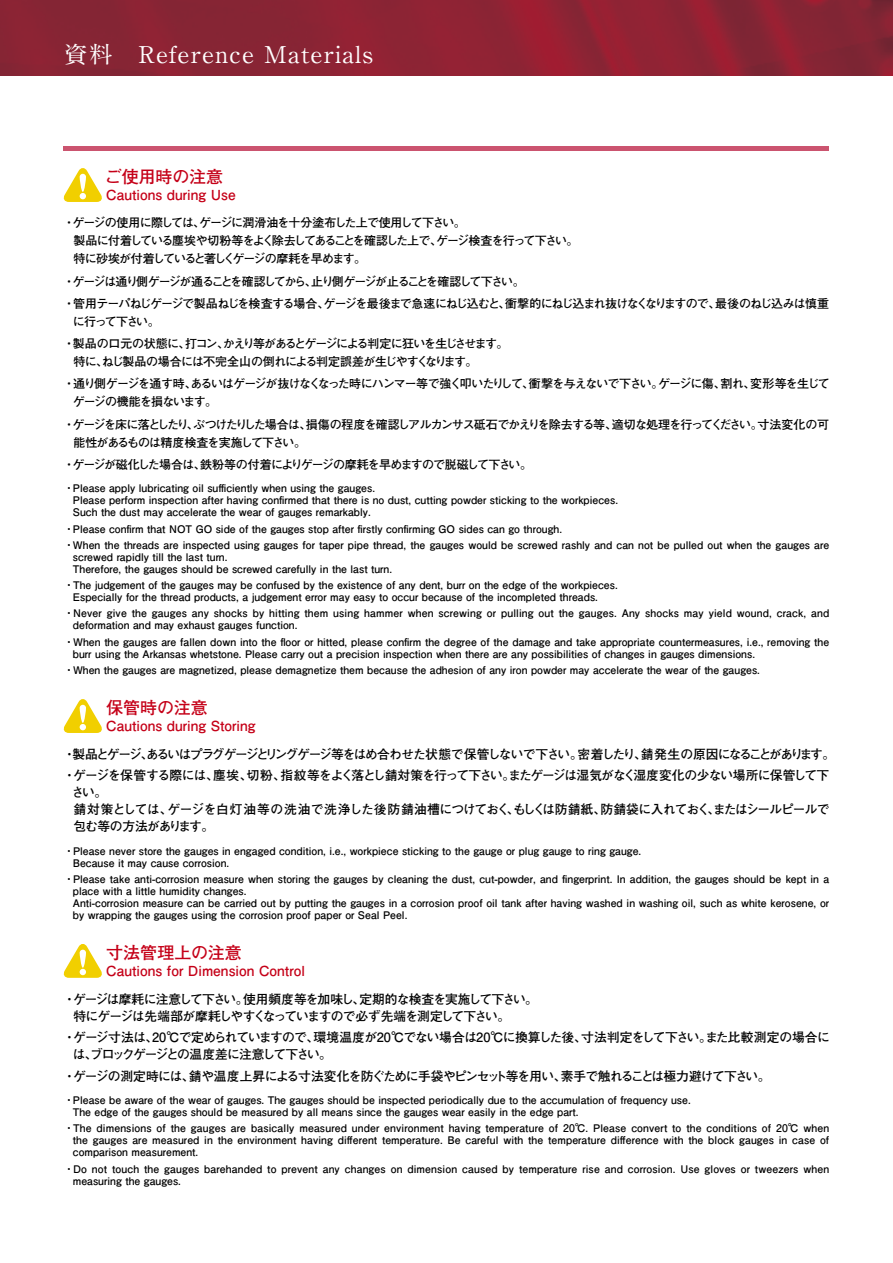
<style>
.page{position:relative;width:893px;height:1263px;background:#fff}
.page>*{position:absolute;margin:0;border:0;box-sizing:border-box;transform-origin:0 0}
.t1{font:700 23.1px "A1 Mincho Std";letter-spacing:.04em;color:#fff;scale:1.04 1}
.t2{font:700 16.95px "Futo Go B101 Pr 6 N";letter-spacing:-.005em;color:#c50018}
.t3{font:700 13.8px "Futo Go B101 Pr 6 N";color:#c50018}
.t4{font:700 12.75px/17px "Futo Go B101 Pr 6 N";letter-spacing:-.065em;color:#000}
.t5{font:700 12.75px/21.3px "Futo Go B101 Pr 6 N";letter-spacing:-.085em;color:#000}
.t6{font:700 12px/18px "Futo Go B101 Pr 6 N";letter-spacing:-.095em;color:#000}
.t7{font:700 12px/22.2px "Futo Go B101 Pr 6 N";letter-spacing:-.075em;color:#000}
.t8{font:700 10.5px/12px "Futo Go B101 Pr 6 N";color:#000}
</style>
<div class="page">
<img style="left:0;top:0;width:893px;height:76px">
<hr style="left:64px;top:147px;width:765px;height:4px;background:#cb546f">
<svg style="left:63px;top:168px;width:39px;height:34px"></svg>
<div style="left:80px;top:174px;width:6px;height:18px;background:#fff;border-radius:3px"></div>
<svg style="left:63px;top:699px;width:39px;height:34px"></svg>
<div style="left:80px;top:705px;width:6px;height:18px;background:#fff;border-radius:3px"></div>
<svg style="left:63px;top:944px;width:39px;height:34px"></svg>
<svg style="left:80px;top:950px;width:6px;height:18px"></svg>
<h1 class="t1" style="left:64px;top:36px;width:299px">資料　Reference Materials</h1>
<h2 class="t2" style="left:105px;top:163px;width:120px">ご使用時の注意</h2>
<h3 class="t3" style="left:106px;top:184px;width:131px">Cautions during Use</h3>
<p class="t6" style="left:73px;top:213px;width:507px;text-indent:-10px">・ゲージの使用に際しては、ゲージに潤滑油を十分塗布した上で使用して下さい。<br>製品に付着している塵埃や切粉等をよく除去してあることを確認した上で、ゲージ検査を行って下さい。特に砂埃が付着していると著しくゲージの摩耗を早めます。</p>
<p class="t6" style="left:63px;top:270px;width:768px;line-height:22.2px">・ゲージは通り側ゲージが通ることを確認してから、止り側ゲージが止ることを確認して下さい。<br>・管用テーパねじゲージで製品ねじを検査する場合、ゲージを最後まで急速にねじ込むと、衝撃的にねじ込まれ抜けなくなりますので、最後のねじ込みは慎重</p>
<p class="t6" style="left:63px;top:310px;width:447px;line-height:22.2px;text-indent:10px">に行って下さい。<br>・製品の口元の状態に、打コン、かえり等があるとゲージによる判定に狂いを生じさせます。</p>
<p class="t7" style="left:63px;top:350px;width:768px;text-indent:10px">特に、ねじ製品の場合には不完全山の倒れによる判定誤差が生じやすくなります。<br>・通り側ゲージを通す時、あるいはゲージが抜けなくなった時にハンマー等で強く叩いたりして、衝撃を与えないで下さい。ゲージに傷、割れ、変形等を生じて</p>
<p class="t7" style="left:63px;top:390px;width:767px;text-indent:10px">ゲージの機能を損ないます。<br>・ゲージを床に落としたり、ぶつけたりした場合は、損傷の程度を確認しアルカンサス砥石でかえりを除去する等、適切な処理を行ってください。寸法変化の可</p>
<p class="t7" style="left:63px;top:431px;width:471px;text-indent:10px">能性があるものは精度検査を実施して下さい。<br>・ゲージが磁化した場合は、鉄粉等の付着によりゲージの摩耗を早めますので脱磁して下さい。</p>
<p class="t8" style="left:73px;top:482px;width:547px;text-indent:-9px">・Please apply lubricating oil sufficiently when using the gauges.<br>Please perform inspection after having confirmed that there is no dust, cutting powder sticking to the workpieces.<br>Such the dust may accelerate the wear of gauges remarkably.</p>
<p class="t8" style="left:64px;top:520px;width:767px;line-height:16.2px">・Please confirm that NOT GO side of the gauges stop after firstly confirming GO sides can go through.<br>・When the threads are inspected using gauges for taper pipe thread, the gauges would be screwed rashly and can not be pulled out when the gauges are</p>
<p class="t8" style="left:73px;top:551px;width:321px">screwed rapidly till the last turn.<br>Therefore, the gauges should be screwed carefully in the last turn.</p>
<p class="t8" style="left:73px;top:579px;width:546px;text-indent:-9px">・The judgement of the gauges may be confused by the existence of any dent, burr on the edge of the workpieces.<br>Especially for the thread products, a judgement error may easy to occur because of the incompleted threads.</p>
<p class="t8" style="left:73px;top:607px;width:758px;text-indent:-9px">・Never give the gauges any shocks by hitting them using hammer when screwing or pulling out the gauges. Any shocks may yield wound, crack, and deformation and may exhaust gauges function.</p>
<p class="t8" style="left:73px;top:635px;width:758px;text-indent:-9px">・When the gauges are fallen down into the floor or hitted, please confirm the degree of the damage and take appropriate countermeasures, i.e., removing the burr using the Arkansas whetstone. Please carry out a precision inspection when there are any possibilities of changes in gauges dimensions.</p>
<p class="t8" style="left:64px;top:664px;width:698px">・When the gauges are magnetized, please demagnetize them because the adhesion of any iron powder may accelerate the wear of the gauges.</p>
<h2 class="t2" style="left:106px;top:694px;width:103px">保管時の注意</h2>
<h3 class="t3" style="left:106px;top:714px;width:151px">Cautions during Storing</h3>
<p class="t5" style="left:63px;top:743px;width:773px">・製品とゲージ、あるいはプラグゲージとリングゲージ等をはめ合わせた状態で保管しないで下さい。密着したり、錆発生の原因になることがあります。・ゲージを保管する際には、塵埃、切粉、指紋等をよく落とし錆対策を行って下さい。またゲージは湿気がなく湿度変化の少ない場所に保管して下</p>
<p class="t4" style="left:72px;top:784px;width:759px">さい。<br>錆対策としては、ゲージを白灯油等の洗油で洗浄した後防錆油槽につけておく、もしくは防錆紙、防錆袋に入れておく、またはシールピールで包む等の方法があります。</p>
<p class="t8" style="left:73px;top:844px;width:570px;text-indent:-9px">・Please never store the gauges in engaged condition, i.e., workpiece sticking to the gauge or plug gauge to ring gauge.<br>Because it may cause corrosion.</p>
<p class="t8" style="left:73px;top:873px;width:758px;text-indent:-9px">・Please take anti-corrosion measure when storing the gauges by cleaning the dust, cut-powder, and fingerprint. In addition, the gauges should be kept in a place with a little humidity changes.<br>Anti-corrosion measure can be carried out by putting the gauges in a corrosion proof oil tank after having washed in washing oil, such as white kerosene, or by wrapping the gauges using the corrosion proof paper or Seal Peel.</p>
<h2 class="t2" style="left:106px;top:939px;width:137px">寸法管理上の注意</h2>
<h3 class="t3" style="left:106px;top:959px;width:200px">Cautions for Dimension Control</h3>
<p class="t4" style="left:73px;top:990px;width:466px;text-indent:-10px">・ゲージは摩耗に注意して下さい。使用頻度等を加味し、定期的な検査を実施して下さい。特にゲージは先端部が摩耗しやすくなっていますので必ず先端を測定して下さい。</p>
<p class="t4" style="left:73px;top:1028px;width:759px;text-indent:-10px">・ゲージ寸法は、20℃で定められていますので、環境温度が20℃でない場合は20℃に換算した後、寸法判定をして下さい。また比較測定の場合には、ブロックゲージとの温度差に注意して下さい。</p>
<p class="t4" style="left:63px;top:1067px;width:709px">・ゲージの測定時には、錆や温度上昇による寸法変化を防ぐために手袋やピンセット等を用い、素手で触れることは極力避けて下さい。</p>
<p class="t8" style="left:73px;top:1094px;width:619px;text-indent:-9px">・Please be aware of the wear of gauges. The gauges should be inspected periodically due to the accumulation of frequency use.<br>The edge of the gauges should be measured by all means since the gauges wear easily in the edge part.</p>
<p class="t8" style="left:73px;top:1122px;width:758px;text-align:justify;text-indent:-9px">・The dimensions of the gauges are basically measured under environment having temperature of 20℃. Please convert to the conditions of 20℃ when the gauges are measured in the environment having different temperature. Be careful with the temperature difference with the block gauges in case of comparison measurement.</p>
<p class="t8" style="left:73px;top:1162px;width:758px;text-indent:-9px">・Do not touch the gauges barehanded to prevent any changes on dimension caused by temperature rise and corrosion. Use gloves or tweezers when measuring the gauges.</p>
</div>
